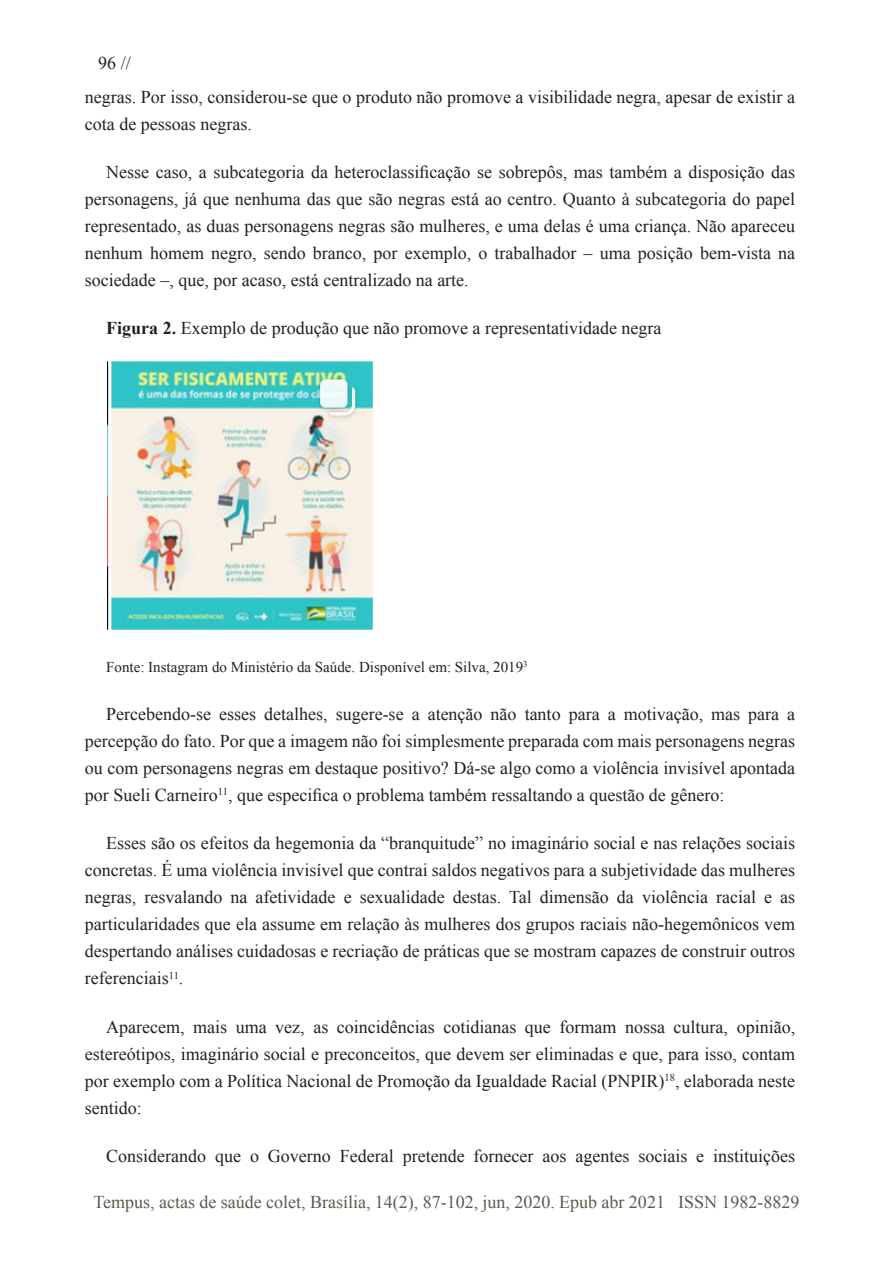
<style>
.page{position:relative;width:893px;height:1263px;background:#fff}
.page>*{position:absolute;margin:0;border:0;box-sizing:border-box;transform-origin:0 0}
.t1{font:18px/27px "Times New Roman";color:#231f20;text-align:justify}
.t2{font:18px "Times New Roman";color:#5d5a4d}
.t3{font:15px "Times New Roman";color:#231f20}
.s1{font-weight:700}
</style>
<div class="page">
<img style="left:108px;top:358px;width:265px;height:272px">
<p class="t1" style="left:85px;top:46px;width:712px;line-height:33.8px;text-indent:13px">96 //<br>negras. Por isso, considerou-se que o produto não promove a visibilidade negra, apesar de existir a</p>
<p class="t1" style="left:85px;top:110px;width:168px">cota de pessoas negras.</p>
<p class="t1" style="left:85px;top:158px;width:712px;text-indent:21px">Nesse caso, a subcategoria da heteroclassificação se sobrepôs, mas também a disposição das personagens, já que nenhuma das que são negras está ao centro. Quanto à subcategoria do papel representado, as duas personagens negras são mulheres, e uma delas é uma criança. Não apareceu nenhum homem negro, sendo branco, por exemplo, o trabalhador – uma posição bem-vista na sociedade –, que, por acaso, está centralizado na arte.</p>
<p class="t1" style="left:106px;top:314px;width:557px"><span class="s1">Figura 2.</span> Exemplo de produção que não promove a representatividade negra</p>
<p class="t3" style="left:106px;top:657px;width:423px">Fonte: Instagram do Ministério da Saúde. Disponível em: Silva, 2019<sup>3</sup></p>
<p class="t1" style="left:85px;top:700px;width:712px;text-indent:21px">Percebendo-se esses detalhes, sugere-se a atenção não tanto para a motivação, mas para a percepção do fato. Por que a imagem não foi simplesmente preparada com mais personagens negras ou com personagens negras em destaque positivo? Dá-se algo como a violência invisível apontada por Sueli Carneiro<sup>11</sup>, que especifica o problema também ressaltando a questão de gênero:</p>
<p class="t1" style="left:85px;top:830px;width:712px;text-indent:21px">Esses são os efeitos da hegemonia da “branquitude” no imaginário social e nas relações sociais concretas. É uma violência invisível que contrai saldos negativos para a subjetividade das mulheres negras, resvalando na afetividade e sexualidade destas. Tal dimensão da violência racial e as particularidades que ela assume em relação às mulheres dos grupos raciais não-hegemônicos vem despertando análises cuidadosas e recriação de práticas que se mostram capazes de construir outros referenciais<sup>11</sup>.</p>
<p class="t1" style="left:85px;top:1013px;width:712px;text-indent:21px">Aparecem, mais uma vez, as coincidências cotidianas que formam nossa cultura, opinião, estereótipos, imaginário social e preconceitos, que devem ser eliminadas e que, para isso, contam por exemplo com a Política Nacional de Promoção da Igualdade Racial (PNPIR)<sup>18</sup>, elaborada neste sentido:</p>
<p class="t1" style="left:106px;top:1142px;width:690px">Considerando que o Governo Federal pretende fornecer aos agentes sociais e instituições</p>
<p class="t2" style="left:94px;top:1190px;width:707px">Tempus, actas de saúde colet, Brasília, 14(2), 87-102, jun, 2020. Epub abr 2021 ISSN 1982-8829</p>
</div>
